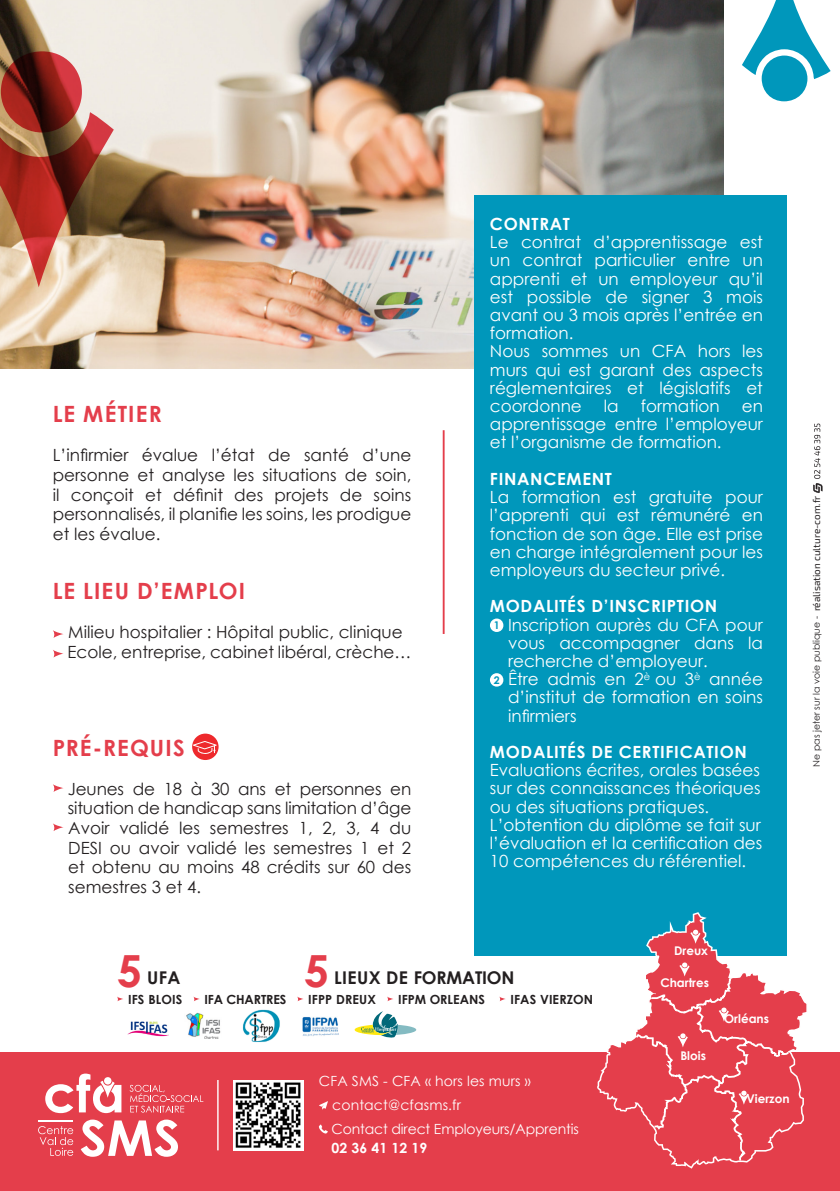
<style>
.page{position:relative;width:840px;height:1191px;background:#fff}
.page>*{position:absolute;margin:0;border:0;box-sizing:border-box;transform-origin:0 0}
.t1{font:700 44.2px "Century Gothic";color:#e43e4b}
.t2{font:700 22.4px "Century Gothic";letter-spacing:.055em;color:#e43e4b}
.t3{font:700 17.6px "Century Gothic";letter-spacing:-.01em;color:#231f20}
.t4{font:16.8px/18.2px "Century Gothic";color:#fff;text-align:justify}
.t5{font:16.8px/19.6px "Century Gothic";color:#231f20;text-align:justify}
.t6{font:700 16.8px "Century Gothic";letter-spacing:.04em;color:#fff}
.t7{font:14px/19.6px "Century Gothic";letter-spacing:-.01em;color:#fff}
.t8{font:14px "Century Gothic";letter-spacing:.01em;color:#fff}
.t9{font:700 12.6px "Century Gothic";letter-spacing:.01em;color:#231f20}
.t10{font:700 12.6px "Century Gothic";letter-spacing:-.01em;color:#231f20}
.t11{font:700 12px "Century Gothic";color:#fff}
.t12{font:700 10.6px "Century Gothic";color:#0097bb}
.t13{font:10px "Exo 2.0";color:#231f20}
.t14{font:9.4px "Century Gothic";color:#231f20}
.s1{font-weight:700}
</style>
<div class="page">
<div style="left:0;top:1052px;width:839px;height:139px;background:#e43e4b"></div>
<img style="left:0;top:0;width:723px;height:369px">
<div style="left:474px;top:195px;width:311px;height:760px;background:#0097bb"></div>
<svg style="left:53px;top:630px;width:10px;height:8px"></svg>
<svg style="left:53px;top:650px;width:11px;height:7px"></svg>
<svg style="left:53px;top:784px;width:11px;height:8px"></svg>
<svg style="left:53px;top:823px;width:11px;height:8px"></svg>
<div style="left:761px;top:55px;width:46px;height:46px;background:#0097bb;border-radius:50%"></div>
<svg style="left:742px;top:0;width:88px;height:79px"></svg>
<div style="left:489px;top:618px;width:14px;height:14px;background:#fff;border-radius:50%"></div>
<div style="left:489px;top:673px;width:14px;height:13px;background:#fff;border-radius:50%"></div>
<hr style="left:442px;top:430px;width:2px;height:204px;background:#e43e4b">
<svg style="left:1px;top:51px;width:81px;height:82px;background:#801e1b"></svg>
<svg style="left:0;top:105px;width:114px;height:182px;background:#aa6751"></svg>
<svg style="left:192px;top:733px;width:26px;height:27px"></svg>
<svg style="left:813px;top:423px;width:9px;height:70px"></svg>
<hr style="left:217px;top:1080px;width:1px;height:70px;background:#fff">
<svg style="left:38px;top:1126px;width:35px;height:29px"></svg>
<hr style="left:38px;top:1120px;width:35px;height:2px;background:#fff">
<svg style="left:129px;top:1084px;width:74px;height:28px"></svg>
<svg style="left:81px;top:1119px;width:97px;height:37px"></svg>
<svg style="left:45px;top:1073px;width:76px;height:40px"></svg>
<svg style="left:319px;top:1101px;width:9px;height:8px"></svg>
<svg style="left:319px;top:1124px;width:9px;height:9px"></svg>
<img style="left:233px;top:1080px;width:70px;height:70px">
<svg style="left:596px;top:912px;width:211px;height:256px"></svg>
<svg style="left:690px;top:929px;width:10px;height:14px"></svg>
<svg style="left:117px;top:996px;width:6px;height:5px"></svg>
<svg style="left:193px;top:996px;width:7px;height:5px"></svg>
<svg style="left:297px;top:996px;width:6px;height:5px"></svg>
<svg style="left:387px;top:996px;width:6px;height:5px"></svg>
<svg style="left:499px;top:996px;width:6px;height:5px"></svg>
<img style="left:127px;top:1021px;width:41px;height:16px">
<img style="left:242px;top:1009px;width:38px;height:33px">
<img style="left:302px;top:1017px;width:36px;height:20px">
<svg style="left:633px;top:962px;width:157px;height:200px"></svg>
<svg style="left:354px;top:1011px;width:62px;height:27px"></svg>
<img style="left:186px;top:1012px;width:35px;height:25px">
<img style="left:204px;top:1035px;width:16px;height:4px">
<p class="t2" style="left:53px;top:397px;width:110px">LE MÉTIER</p>
<p class="t5" style="left:53px;top:445px;width:360px">L’infirmier évalue l’état de santé d’une personne et analyse les situations de soin, il conçoit et définit des projets de soins personnalisés, il planifie les soins, les prodigue et les évalue.</p>
<p class="t2" style="left:53px;top:573px;width:194px">LE LIEU D’EMPLOI</p>
<p class="t5" style="left:68px;top:622px;width:336px">Milieu hospitalier : Hôpital public, clinique</p>
<p class="t5" style="left:67px;top:641px;width:345px">Ecole, entreprise, cabinet libéral, crèche…</p>
<p class="t2" style="left:53px;top:730px;width:133px">PRÉ-REQUIS</p>
<p class="t5" style="left:68px;top:778px;width:345px">Jeunes de 18 à 30 ans et personnes en situation de handicap sans limitation d’âge</p>
<p class="t5" style="left:68px;top:818px;width:344px">Avoir validé les semestres 1, 2, 3, 4 du DESI ou avoir validé les semestres 1 et 2 et obtenu au moins 48 crédits sur 60 des semestres 3 et 4.</p>
<p class="t6" style="left:489px;top:211px;width:81px">CONTRAT</p>
<p class="t4" style="left:489px;top:233px;width:274px">Le contrat d’apprentissage est un contrat particulier entre un apprenti et un employeur qu’il est possible de signer 3 mois avant ou 3 mois après l’entrée en formation.</p>
<p class="t4" style="left:489px;top:342px;width:274px">Nous sommes un CFA hors les murs qui est garant des aspects réglementaires et législatifs et coordonne</p>
<p class="t4" style="left:603px;top:396px;width:16px">la</p>
<p class="t4" style="left:640px;top:396px;width:80px">formation</p>
<p class="t4" style="left:489px;top:396px;width:274px;text-indent:252px">en apprentissage entre l’employeur et l’organisme de formation.</p>
<p class="t6" style="left:489px;top:466px;width:123px">FINANCEMENT</p>
<p class="t4" style="left:489px;top:487px;width:274px">La formation est gratuite pour l’apprenti qui est rémunéré en fonction de son âge. Elle est prise en charge intégralement pour les employeurs du secteur privé.</p>
<p class="t6" style="left:489px;top:593px;width:229px">MODALITÉS D’INSCRIPTION</p>
<p class="t12" style="left:493px;top:617px;width:7px">1</p>
<p class="t4" style="left:507px;top:615px;width:256px">Inscription auprès du CFA pour vous accompagner dans la recherche d’employeur.</p>
<p class="t12" style="left:493px;top:671px;width:7px">2</p>
<p class="t4" style="left:507px;top:669px;width:256px">Être admis en 2<sup>è</sup> ou 3<sup>è</sup> année d’institut de formation en soins infirmiers</p>
<p class="t6" style="left:489px;top:739px;width:258px">MODALITÉS DE CERTIFICATION</p>
<p class="t4" style="left:489px;top:760px;width:274px;text-align:left">Evaluations écrites, orales basées sur des connaissances théoriques ou des situations pratiques.<br>L’obtention du diplôme se fait sur l’évaluation et la certification des 10 compétences du référentiel.</p>
<p class="t1" style="left:117px;top:937px;width:26px">5</p>
<p class="t3" style="left:147px;top:964px;width:35px">UFA</p>
<p class="t1" style="left:304px;top:937px;width:26px">5</p>
<p class="t3" style="left:334px;top:964px;width:182px">LIEUX DE FORMATION</p>
<p class="t9" style="left:128px;top:990px;width:56px">IFS BLOIS</p>
<p class="t10" style="left:204px;top:990px;width:83px">IFA CHARTRES</p>
<p class="t9" style="left:308px;top:990px;width:69px">IFPP DREUX</p>
<p class="t9" style="left:398px;top:990px;width:88px">IFPM ORLEANS</p>
<p class="t9" style="left:510px;top:990px;width:84px">IFAS VIERZON</p>
<p class="t8" style="left:319px;top:1070px;width:213px">CFA SMS - CFA « hors les murs »</p>
<p class="t8" style="left:332px;top:1094px;width:130px">contact@cfasms.fr</p>
<p class="t7" style="left:331px;top:1118px;width:249px">Contact direct Employeurs/Apprentis<br><span class="s1">02 36 41 12 19</span></p>
<p class="t11" style="left:673px;top:941px;width:35px">Dreux</p>
<p class="t11" style="left:660px;top:973px;width:50px">Chartres</p>
<p class="t11" style="left:680px;top:1047px;width:27px">Blois</p>
<p class="t11" style="left:723px;top:1009px;width:46px">Orléans</p>
<p class="t11" style="left:746px;top:1090px;width:45px">Vierzon</p>
<p class="t13" style="left:810px;top:611px;width:117px;rotate:-90deg">réalisation culture-com.fr</p>
<p class="t14" style="left:809px;top:767px;width:152px;rotate:-90deg">Ne pas jeter sur la voie publique -</p>
</div>
